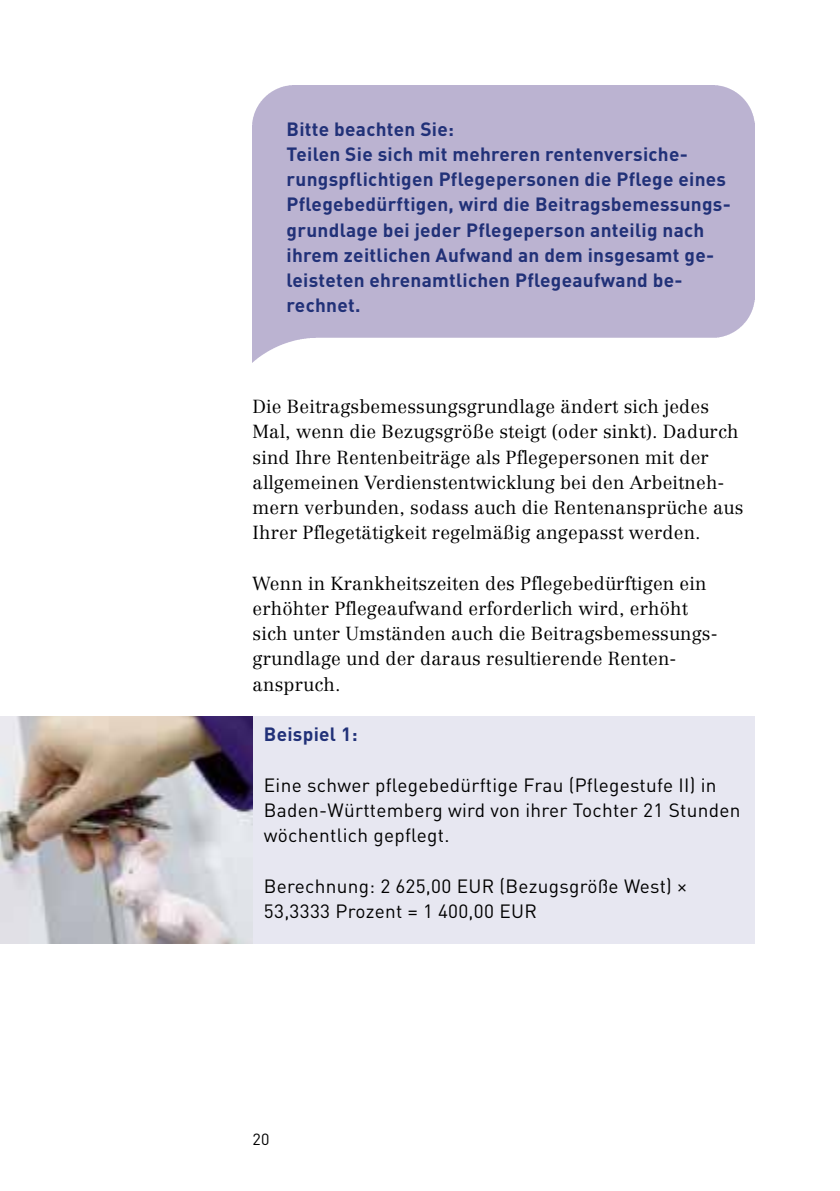
<style>
.page{position:relative;width:840px;height:1191px;background:#fff}
.page>*{position:absolute;margin:0;border:0;box-sizing:border-box;transform-origin:0 0}
.t1{font:700 19px/25.2px "DIN";letter-spacing:.015em;color:#213178}
.t2{font:19px/25.2px "DIN";letter-spacing:.015em;color:#000}
.t3{font:300 18.6px/25.2px "Centennial";letter-spacing:.01em;color:#000}
.t4{font:16px "DIN";color:#000}
</style>
<div class="page">
<div style="left:252px;top:716px;width:502px;height:227px;background:#e7e7f1"></div>
<img style="left:0;top:716px;width:252px;height:227px">
<p class="t1" style="left:286px;top:115px;width:443px">Bitte beachten Sie:<br>Teilen Sie sich mit mehreren rentenversiche&shy;rungspflichtigen Pflegepersonen die Pflege eines Pflegebedürftigen, wird die Beitragsbemessungs&shy;grundlage bei jeder Pflegeperson anteilig nach ihrem zeitlichen Aufwand an dem insgesamt ge&shy;leisteten ehrenamtlichen Pflegeaufwand be&shy;rechnet.</p>
<p class="t3" style="left:252px;top:394px;width:492px">Die Beitragsbemessungsgrundlage ändert sich jedes Mal, wenn die Bezugsgröße steigt (oder sinkt). Dadurch sind Ihre Rentenbeiträge als Pflegepersonen mit der allgemeinen Verdienstentwicklung bei den Arbeitneh&shy;mern verbunden, sodass auch die Rentenansprüche aus Ihrer Pflegetätigkeit regelmäßig angepasst werden.</p>
<p class="t3" style="left:252px;top:570px;width:464px">Wenn in Krankheitszeiten des Pflegebedürftigen ein erhöhter Pflegeaufwand erforderlich wird, erhöht sich unter Umständen auch die Beitragsbemessungs&shy;grundlage und der daraus resultierende Renten&shy;anspruch.</p>
<p class="t1" style="left:264px;top:721px;width:95px">Beispiel 1:</p>
<p class="t2" style="left:264px;top:772px;width:478px">Eine schwer pflegebedürftige Frau (Pflegestufe II) in<br>Baden-Württemberg wird von ihrer Tochter 21 Stunden wöchentlich gepflegt.</p>
<p class="t2" style="left:264px;top:873px;width:424px">Berechnung: 2 625,00 EUR (Bezugsgröße West) ×<br>53,3333 Prozent = 1 400,00 EUR</p>
<p class="t4" style="left:252px;top:1129px;width:18px">20</p>
</div>
